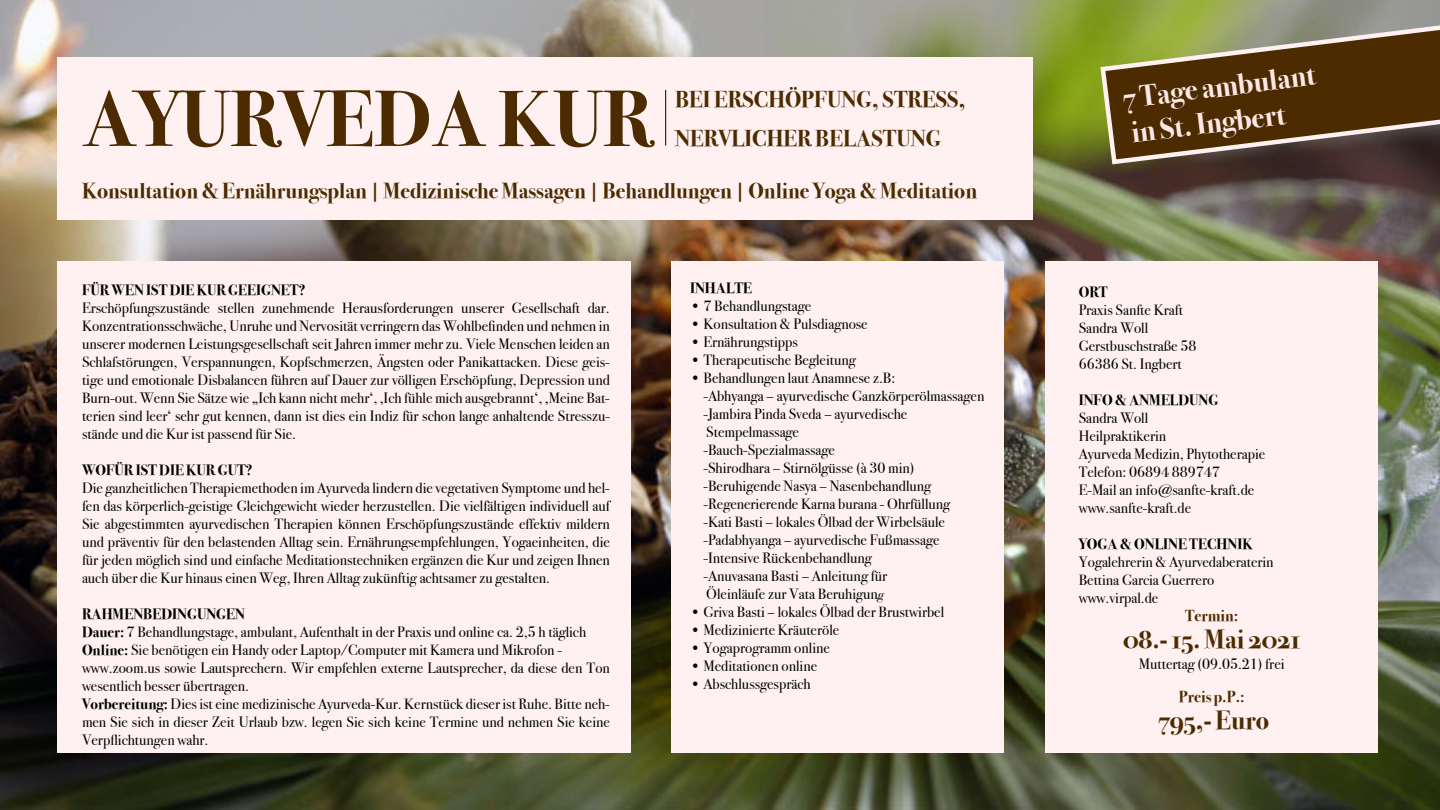
<style>
.page{position:relative;width:1440px;height:810px;background:#fff}
.page>*{position:absolute;margin:0;border:0;box-sizing:border-box;transform-origin:0 0}
.t1{font:700 80.03px "Bodoni Svty Two OSITCTT";color:#4c2b00}
.t2{font:700 29.33px/35.2px "Bodoni Svty Two OSITCTT";color:#ffe7e7}
.t3{font:700 26.25px "Bodoni Svty Two OSITCTT";color:#4c2b00}
.t4{font:700 22.95px/39px "Bodoni Svty Two OSITCTT";color:#4c2b00}
.t5{font:700 21.75px "Bodoni Svty Two OSITCTT";color:#4c2b00}
.t6{font:700 15.9px "Bodoni Svty Two OSITCTT";color:#4c2b00}
.t7{font:15px/18px "Bodoni Svty Two ITCTT";color:#000}
.t8{font:700 15px "Bodoni Svty Two ITCTT";color:#000}
.s1{font-weight:700}
.s2{font-style:italic;font-size:13.5px}
</style>
<div class="page">
<img style="left:0;top:0;width:1440px;height:810px">
<div style="left:57px;top:57px;width:975px;height:162px;background:#fff1f1"></div>
<div style="left:57px;top:261px;width:573px;height:492px;background:#fff1f1"></div>
<div style="left:1046px;top:261px;width:332px;height:492px;background:#fff1f1"></div>
<svg style="left:1098px;top:8px;width:342px;height:159px;background:#67552c"></svg>
<div style="left:671px;top:261px;width:332px;height:492px;background:#fff1f1"></div>
<hr style="left:665px;top:90px;width:1px;height:56px;background:#000">
<h3 class="t4" style="left:675px;top:80px;width:292px">BEI ERSCHÖPFUNG, STRESS,<br>NERVLICHER BELASTUNG</h3>
<h1 class="t1" style="left:82px;top:72px;width:573px">AYURVEDA KUR</h1>
<h3 class="t5" style="left:82px;top:178px;width:897px">Konsultation &amp; Ernährungsplan | Medizinische Massagen | Behandlungen | Online Yoga &amp; Meditation</h3>
<p class="t8" style="left:82px;top:277px;width:225px">FÜR WEN IST DIE KUR GEEIGNET?</p>
<p class="t7" style="left:82px;top:297px;width:529px;text-align:justify">Erschöpfungszustände stellen zunehmende Herausforderungen unserer Gesellschaft dar.<br>Konzentrations-schwäche, Unruhe und Nervosität verringern das Wohlbefinden und nehmen in unserer modernen Leistungsgesellschaft seit Jahren immer mehr zu. Viele Menschen leiden an Schlafstörungen, Verspannungen, Kopfschmerzen, Ängsten oder Panikattacken. Diese geis&shy;tige und emotionale Disbalancen führen auf Dauer zur völligen Erschöpfung, Depression und Burn-out. Wenn Sie Sätze wie „Ich kann nicht mehr‘, ‚Ich fühle mich ausgebrannt‘, ‚Meine Bat&shy;terien sind leer‘ sehr gut kennen, dann ist dies ein Indiz für schon lange anhaltende Stresszu&shy;stände und die Kur ist passend für Sie.</p>
<p class="t8" style="left:82px;top:457px;width:172px">WOFÜR IST DIE KUR GUT?</p>
<p class="t7" style="left:82px;top:477px;width:529px;text-align:justify">Die ganzheitlichen Therapiemethoden im Ayurveda lindern die vegetativen Symptome und hel&shy;fen das körperlich-geistige Gleichgewicht wieder herzustellen. Die vielfältigen individuell auf Sie abgestimmten ayurvedischen Therapien können Erschöpfungszustände effektiv mildern und präventiv für den belastenden Alltag sein. Ernährungsempfehlungen, Yogaeinheiten, die für jeden möglich sind und einfache Meditationstechniken ergänzen die Kur und zeigen Ihnen auch über die Kur hinaus einen Weg, Ihren Alltag zukünftig achtsamer zu gestalten.</p>
<p class="t7" style="left:82px;top:603px;width:529px"><span class="s1">RAHMENBEDINGUNGEN<br>Dauer:</span> 7 Behandlungstage, ambulant, Aufenthalt in der Praxis und online ca. 2,5 h täglich <span class="s1">Online:</span> Sie benötigen ein Handy oder Laptop/Computer mit Kamera und Mikrofon - www.zoom.us sowie Lautsprechern. Wir empfehlen externe Lautsprecher, da diese den Ton wesentlich besser übertragen.<br><span class="s1">Vorbereitung:</span> Dies ist eine medizinische Ayurveda-Kur. Kernstück dieser ist Ruhe. Bitte neh&shy;men Sie sich in dieser Zeit Urlaub bzw. legen Sie sich keine Termine und nehmen Sie keine Verpflichtungen wahr.</p>
<p class="t8" style="left:690px;top:276px;width:64px">INHALTE</p>
<p class="t7" style="left:690px;top:295px;width:123px">• 7 Behandlungstage</p>
<p class="t7" style="left:690px;top:313px;width:179px">• Konsultation &amp; Pulsdiagnose</p>
<p class="t7" style="left:690px;top:331px;width:110px">• Ernährungstipps</p>
<p class="t7" style="left:690px;top:349px;width:167px">• Therapeutische Begleitung</p>
<p class="t7" style="left:704px;top:367px;width:282px;text-indent:-14px">• Behandlungen laut Anamnese z.B:<br>-Abhyanga – ayurvedische Ganzkörperölmassagen -Jambira Pinda Sveda – ayurvedische Stempelmassage<br>-Bauch-Spezialmassage<br>-Shirodhara – Stirnölgüsse (à 30 min) -Beruhigende Nasya – Nasenbehandlung -Regenerierende Karna burana - Ohrfüllung<br>-Kati Basti – lokales Ölbad der Wirbelsäule -Padabhyanga – ayurvedische Fußmassage -Intensive Rückenbehandlung<br>-Anuvasana Basti – Anleitung für<br>Öleinläufe zur Vata Beruhigun<span class="s2">g</span></p>
<p class="t7" style="left:690px;top:601px;width:256px">• Griva Basti – lokales Ölbad der Brustwirbel</p>
<p class="t7" style="left:690px;top:619px;width:151px">• Medizinierte Kräuteröle</p>
<p class="t7" style="left:690px;top:637px;width:141px">• Yogaprogramm online</p>
<p class="t7" style="left:690px;top:655px;width:129px">• Meditationen online</p>
<p class="t7" style="left:690px;top:673px;width:122px">• Abschlussgespräch</p>
<h2 class="t2" style="left:1120px;top:81px;width:196px;rotate:-7deg">7 Tage ambulant in St. Ingbert</h2>
<p class="t8" style="left:1079px;top:279px;width:30px">ORT</p>
<p class="t7" style="left:1079px;top:299px;width:119px">Praxis Sanfte Kraft<br>Sandra Woll<br>Gerstbuschstraße 58<br>66386 St. Ingbert</p>
<p class="t8" style="left:1079px;top:387px;width:141px">INFO &amp; ANMELDUNG</p>
<p class="t7" style="left:1079px;top:407px;width:188px">Sandra Woll<br>Heilpraktikerin<br>Ayurveda Medizin, Phytotherapie<br>Telefon: 06894 889747<br>E-Mail an info@sanfte-kraft.de www.sanfte-kraft.de</p>
<p class="t8" style="left:1079px;top:531px;width:176px">YOGA &amp; ONLINE TECHNIK</p>
<p class="t7" style="left:1079px;top:551px;width:196px">Yogalehrerin &amp; Ayurvedaberaterin<br>Bettina Garcia Guerrero www.virpal.de</p>
<p class="t6" style="left:1185px;top:606px;width:55px">Termin:</p>
<h3 class="t3" style="left:1123px;top:624px;width:179px">08.- 15. Mai 2021</h3>
<p class="t7" style="left:1139px;top:653px;width:147px">Muttertag (09.05.21) frei</p>
<p class="t6" style="left:1179px;top:687px;width:67px">Preis p.P.:</p>
<h3 class="t3" style="left:1158px;top:705px;width:113px">795,- Euro</h3>
</div>
